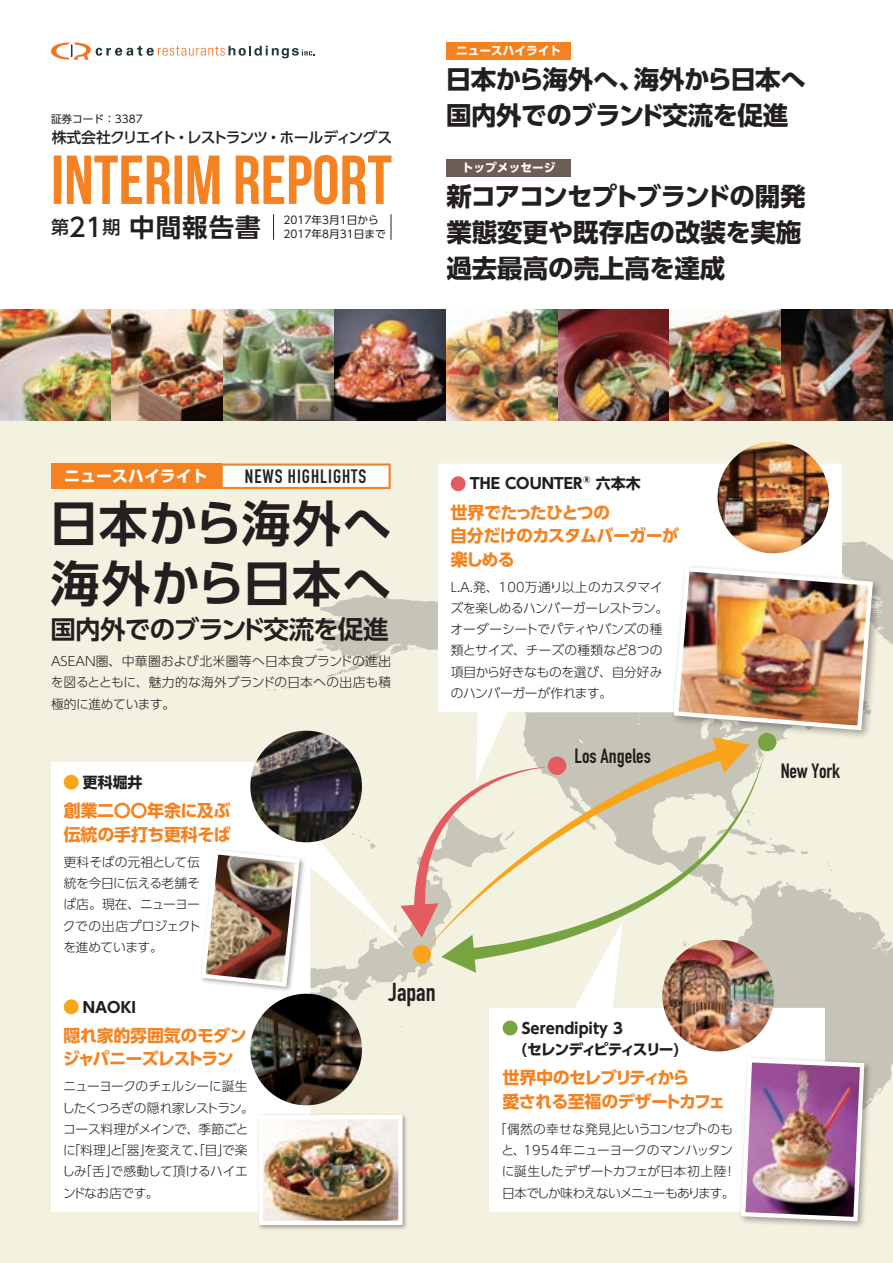
<style>
.page{position:relative;width:893px;height:1263px;background:#fff}
.page>*{position:absolute;margin:0;border:0;box-sizing:border-box;transform-origin:0 0}
.t1{font:700 48.9px/59.6px "UD Shin Go Pr 6 N De";letter-spacing:.015em;color:#231f20}
.t2{font:700 25.5px/36.3px "UD Shin Go Pr 6 N";letter-spacing:-.02em;color:#231f20}
.t3{font:700 25.5px "UD Shin Go Pr 6 N De";letter-spacing:-.03em;color:#231f20}
.t4{font:25.5px "DIN Engschrift Std";color:#231f20}
.t5{font:20.4px "DIN Engschrift Std";color:#231f20}
.t6{font:19.2px "DIN Engschrift Std";letter-spacing:.05em;color:#231f20}
.t7{font:700 16.95px/23.4px "UD Shin Go Pr 6 N";letter-spacing:-.035em;color:#f58220}
.t8{font:700 15.9px "UD Shin Go Pr 6 N";color:#fff}
.t9{font:700 14.85px/21.3px "UD Shin Go Pr 6 N";letter-spacing:-.02em;color:#231f20}
.t10{font:500 14.85px "UD Shin Go Pr 6 N";letter-spacing:-.06em;color:#231f20}
.t11{font:700 14.85px "UD Shin Go Pr 6 N";color:#231f20}
.t12{font:300 12.75px/21.3px "UD Shin Go Pr 6 N";letter-spacing:-.025em;color:#231f20}
.t13{font:700 11.7px "UD Shin Go Pr 6 N";color:#fff}
.t14{font:10.65px/14.4px "UD Shin Go Pr 6 N";color:#231f20}
.s1{font-family:"UD Shin Go Pr 6 N";font-weight:500;font-size:18px}
.s2{font-family:"UD Shin Go Pr 6 N";font-weight:500}
</style>
<div class="page">
<div style="left:0;top:421px;width:893px;height:842px;background:#f3f1df"></div>
<svg style="left:257px;top:541px;width:636px;height:557px"></svg>
<svg style="left:489px;top:922px;width:336px;height:290px;background:#f9f9f6"></svg>
<svg style="left:438px;top:463px;width:404px;height:318px;background:#fafaf8"></svg>
<div style="left:51px;top:762px;width:354px;height:450px;background:#fff"></div>
<svg style="left:51px;top:43px;width:263px;height:17px"></svg>
<svg style="left:273px;top:214px;width:1px;height:26px"></svg>
<svg style="left:391px;top:214px;width:1px;height:26px"></svg>
<svg style="left:54px;top:155px;width:338px;height:49px"></svg>
<div style="left:446px;top:43px;width:125px;height:17px;background:#f58220"></div>
<div style="left:51px;top:463px;width:170px;height:26px;background:#f58220"></div>
<div style="left:446px;top:159px;width:125px;height:17px;background:#6c5d55"></div>
<div style="left:222px;top:465px;width:168px;height:23px;background:#fff"></div>
<div style="left:221px;top:463px;width:170px;height:26px;border:2px solid #f58220"></div>
<img style="left:0;top:309px;width:893px;height:112px">
<div style="left:256px;top:1112px;width:152px;height:119px;background:#231f20;opacity:.4"></div>
<img style="left:264px;top:1120px;width:134px;height:100px">
<div style="left:259px;top:1115px;width:144px;height:110px;border:4px solid #fff"></div>
<img style="left:250px;top:731px;width:112px;height:111px;border-radius:56px">
<img style="left:250px;top:994px;width:112px;height:111px;border-radius:56px">
<img style="left:718px;top:442px;width:111px;height:111px;border-radius:56px">
<img style="left:662px;top:940px;width:112px;height:111px;border-radius:55px">
<div style="left:670px;top:563px;width:213px;height:177px;background:#231f20;opacity:.4"></div>
<div style="left:738px;top:1054px;width:135px;height:176px;background:#231f20;opacity:.4"></div>
<img style="left:739px;top:1056px;width:127px;height:167px">
<div style="left:64px;top:775px;width:15px;height:15px;background:#f9a51b;border-radius:50%"></div>
<div style="left:64px;top:999px;width:15px;height:15px;background:#f9a51b;border-radius:50%"></div>
<div style="left:451px;top:476px;width:15px;height:15px;background:#e25c60;border-radius:50%"></div>
<svg style="left:424px;top:747px;width:248px;height:19px"></svg>
<img style="left:672px;top:565px;width:203px;height:208px">
<svg style="left:468px;top:749px;width:297px;height:211px"></svg>
<svg style="left:199px;top:766px;width:354px;height:285px"></svg>
<p class="t14" style="left:51px;top:111px;width:93px">証券コード：3387</p>
<p class="t10" style="left:52px;top:126px;width:342px">株式会社クリエイト・レストランツ・ホールディングス</p>
<h2 class="t3" style="left:51px;top:206px;width:211px"><span class="s1">第</span><span class="s2">21</span><span class="s1">期</span>中間報告書</h2>
<p class="t14" style="left:283px;top:212px;width:104px">2017年3月1日から<br>2017年8月31日まで</p>
<p class="t13" style="left:456px;top:41px;width:107px">ニュースハイライト</p>
<h2 class="t2" style="left:446px;top:61px;width:362px">日本から海外へ、海外から日本へ国内外でのブランド交流を促進</h2>
<p class="t13" style="left:462px;top:158px;width:95px">トップメッセージ</p>
<h2 class="t2" style="left:446px;top:177px;width:361px">新コアコンセプトブランドの開発業態変更や既存店の改装を実施過去最高の売上高を達成</h2>
<p class="t8" style="left:64px;top:463px;width:145px">ニュースハイライト</p>
<h3 class="t6" style="left:245px;top:465px;width:123px">NEWS HIGHLIGHTS</h3>
<h1 class="t1" style="left:50px;top:492px;width:343px">日本から海外へ海外から日本へ</h1>
<h2 class="t3" style="left:51px;top:609px;width:339px">国内外でのブランド交流を促進</h2>
<p class="t12" style="left:51px;top:650px;width:342px;text-align:justify">ASEAN圏、中華圏および北米圏等へ日本食ブランドの進出を図るとともに、魅力的な海外ブランドの日本への出店も積極的に進めています。</p>
<p class="t11" style="left:83px;top:770px;width:61px">更科堀井</p>
<h3 class="t7" style="left:64px;top:799px;width:169px">創業二〇〇年余に及ぶ伝統の手打ち更科そば</h3>
<p class="t12" style="left:63px;top:851px;width:139px;text-align:justify">更科そばの元祖として伝統を今日に伝える老舗そば店。現在、ニューヨークでの出店プロジェクトを進めています。</p>
<p class="t11" style="left:83px;top:995px;width:55px">NAOKI</p>
<h3 class="t7" style="left:63px;top:1023px;width:185px">隠れ家的雰囲気のモダンジャパニーズレストラン</h3>
<p class="t12" style="left:62px;top:1075px;width:193px">ニューヨークのチェルシーに誕生したくつろぎの隠れ家レストラン。コース料理がメインで、季節ごとに「料理」と「器」を変えて、「目」で楽しみ「舌」で感動して頂けるハイエンドなお店です。</p>
<h2 class="t4" style="left:389px;top:977px;width:49px">Japan</h2>
<p class="t11" style="left:470px;top:472px;width:172px">THE COUNTER®六本木</p>
<h3 class="t7" style="left:450px;top:500px;width:230px">世界でたったひとつの<br>自分だけのカスタムバーガーが楽しめる</h3>
<p class="t12" style="left:450px;top:576px;width:219px">L.A.発、100万通り以上のカスタマイズを楽しめるハンバーガーレストラン。オーダーシートでパティやバンズの種類とサイズ、チーズの種類など8つの項目から好きなものを選び、自分好みのハンバーガーが作れます。</p>
<h3 class="t5" style="left:574px;top:744px;width:78px">Los Angeles</h3>
<p class="t9" style="left:522px;top:1017px;width:159px">Serendipity 3<br>(セレンディピティスリー)</p>
<h3 class="t7" style="left:503px;top:1066px;width:224px">世界中のセレブリティから<br>愛される至福のデザートカフェ</h3>
<p class="t12" style="left:502px;top:1118px;width:235px;text-indent:-8px">「偶然の幸せな発見」というコンセプトのもと、1954年ニューヨークのマンハッタンに誕生したデザートカフェが日本初上陸!日本でしか味わえないメニューもあります。</p>
<h3 class="t5" style="left:781px;top:759px;width:61px">New York</h3>
</div>
